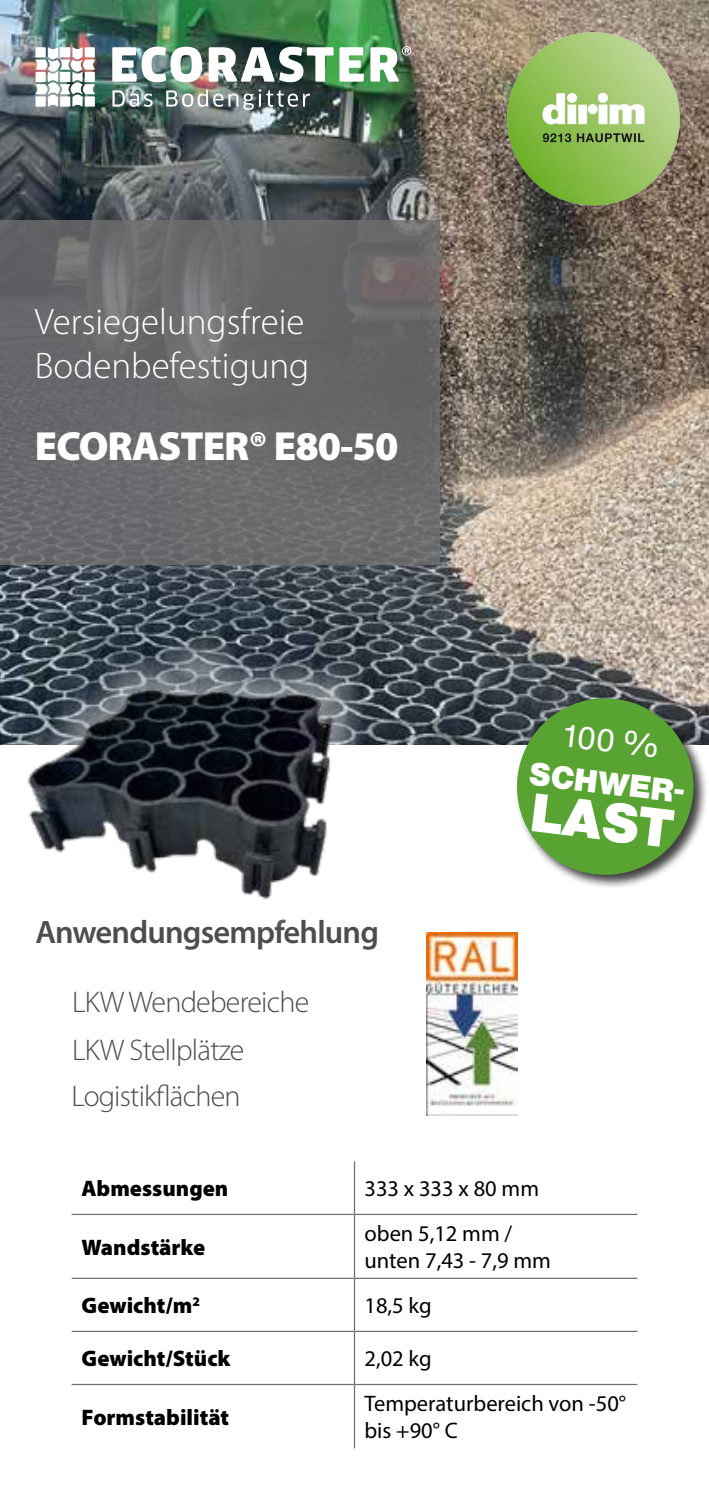
<style>
.page{position:relative;width:709px;height:1489px;background:#fff}
.page>*{position:absolute;margin:0;border:0;box-sizing:border-box;transform-origin:0 0}
.t1{font:900 53.25px "Helvetica Now Text";color:#fff}
.t2{font:900 40.75px "Myriad Pro";letter-spacing:-.025em;color:#fff}
.t3{font:300 37px/44.5px "Myriad Pro";color:#fff}
.t4{font:600 32.5px "Myriad Pro";letter-spacing:-.025em;color:#4d4d4c}
.t5{font:900 31.25px "Helvetica Now Text";color:#fff}
.t6{font:31.25px "Helvetica Now Text";color:#fff}
.t7{font:300 30px/47.8px "Myriad Pro";letter-spacing:-.025em;color:#4d4d4c}
.t8{font:22.5px/27px "Myriad Pro";color:#000}
.t9{font:900 22.5px "Myriad Pro";color:#000}
</style>
<div class="page">
<img style="left:0;top:0;width:709px;height:744px">
<svg style="left:112px;top:90px;width:40px;height:17px"></svg>
<svg style="left:166px;top:89px;width:144px;height:21px"></svg>
<svg style="left:370px;top:46px;width:41px;height:36px"></svg>
<svg style="left:112px;top:47px;width:90px;height:35px"></svg>
<svg style="left:209px;top:47px;width:155px;height:35px"></svg>
<img style="left:36px;top:47px;width:59px;height:60px">
<svg style="left:0;top:220px;width:439px;height:344px;fill:#68686a"></svg>
<img style="left:426px;top:932px;width:91px;height:182px">
<hr style="left:354px;top:1161px;width:1px;height:52px;background:#706f6f">
<hr style="left:72px;top:1213px;width:282px;height:1px;background:#706f6f">
<hr style="left:354px;top:1213px;width:283px;height:1px;background:#706f6f">
<hr style="left:354px;top:1214px;width:1px;height:63px;background:#706f6f">
<hr style="left:72px;top:1277px;width:282px;height:1px;background:#706f6f">
<hr style="left:354px;top:1277px;width:283px;height:1px;background:#706f6f">
<hr style="left:354px;top:1278px;width:1px;height:52px;background:#706f6f">
<hr style="left:72px;top:1330px;width:282px;height:1px;background:#706f6f">
<hr style="left:354px;top:1330px;width:283px;height:1px;background:#706f6f">
<hr style="left:354px;top:1331px;width:1px;height:52px;background:#706f6f">
<hr style="left:72px;top:1383px;width:282px;height:1px;background:#706f6f">
<hr style="left:354px;top:1383px;width:283px;height:1px;background:#706f6f">
<hr style="left:354px;top:1384px;width:1px;height:64px;background:#706f6f">
<svg style="left:356px;top:630px;width:18px;height:115px"></svg>
<img style="left:0;top:560px;width:356px;height:340px">
<div style="left:515px;top:696px;width:193px;height:193px;background:#000;opacity:.75"></div>
<svg style="left:511px;top:693px;width:187px;height:187px"></svg>
<img style="left:507px;top:33px;width:172px;height:172px">
<h3 class="t3" style="left:35px;top:300px;width:276px">Versiegelungsfreie<br>Bodenbefestigung</h3>
<h2 class="t2" style="left:35px;top:418px;width:365px">ECORASTER® E80-50</h2>
<h3 class="t4" style="left:36px;top:911px;width:345px">Anwendungsempfehlung</h3>
<h3 class="t7" style="left:72px;top:979px;width:239px">LKW Wendebereiche<br>LKW Stellplätze</h3>
<h3 class="t7" style="left:71px;top:1072px;width:171px">Logistikflächen</h3>
<h3 class="t6" style="left:566px;top:711px;width:99px;rotate:7deg">100 %</h3>
<h3 class="t5" style="left:532px;top:749px;width:163px;rotate:7deg">SCHWER-</h3>
<h1 class="t1" style="left:535px;top:772px;width:145px;rotate:7deg">LAST</h1>
<p class="t9" style="left:82px;top:1173px;width:148px">Abmessungen</p>
<p class="t8" style="left:364px;top:1174px;width:176px">333 x 333 x 80 mm</p>
<p class="t9" style="left:82px;top:1232px;width:125px">Wandstärke</p>
<p class="t8" style="left:364px;top:1219px;width:188px">oben 5,12 mm / unten 7,43 - 7,9 mm</p>
<p class="t9" style="left:82px;top:1290px;width:120px">Gewicht/m<sup>2</sup></p>
<p class="t8" style="left:364px;top:1291px;width:69px">18,5 kg</p>
<p class="t9" style="left:82px;top:1343px;width:150px">Gewicht/Stück</p>
<p class="t8" style="left:364px;top:1344px;width:69px">2,02 kg</p>
<p class="t9" style="left:82px;top:1402px;width:149px">Formstabilität</p>
<p class="t8" style="left:364px;top:1389px;width:263px">Temperaturbereich von -50° bis +90° C</p>
</div>
